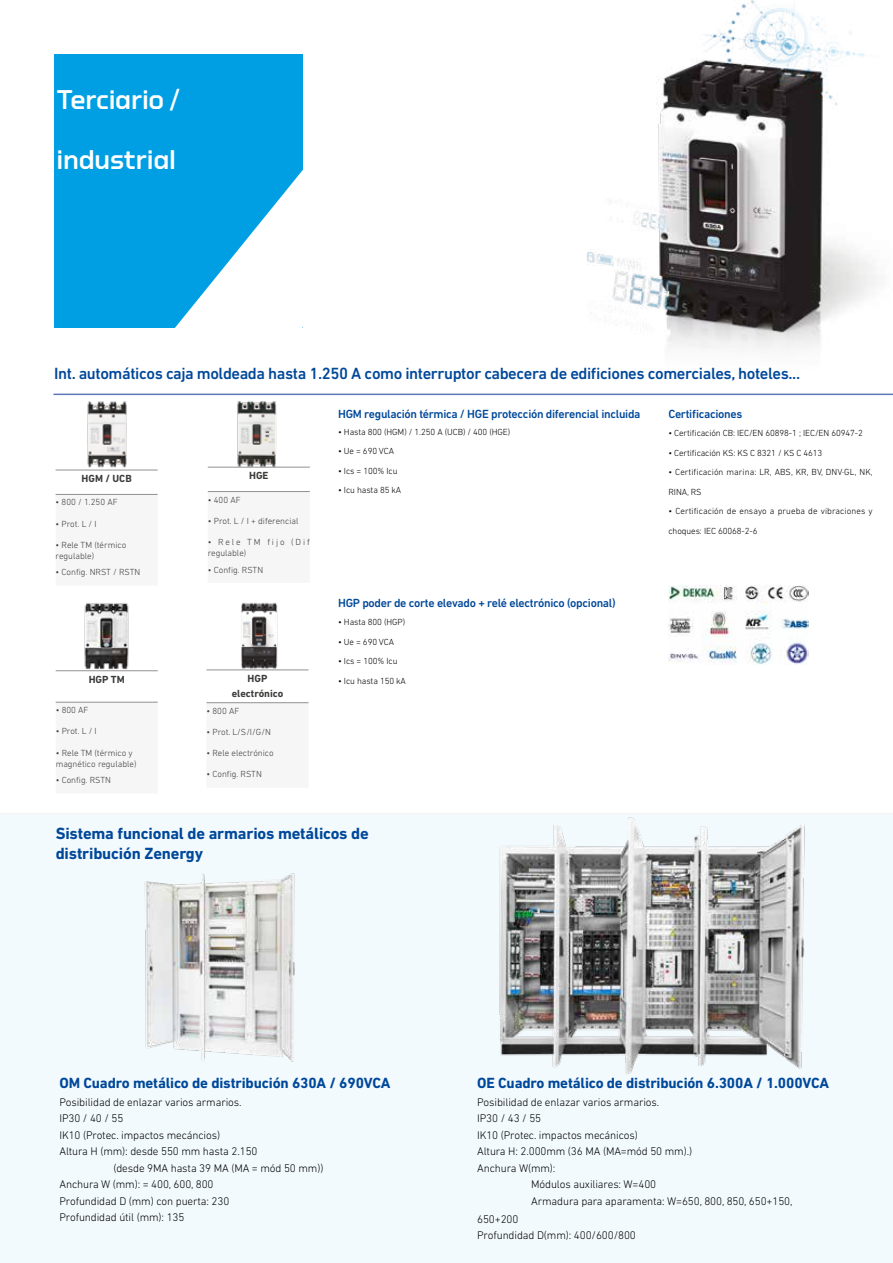
<style>
.page{position:relative;width:893px;height:1263px;background:#fff}
.page>*{position:absolute;margin:0;border:0;box-sizing:border-box;transform-origin:0 0}
.t1{font:500 27px "Torque";letter-spacing:-.01em;color:#fff}
.t2{font:500 16.5px "DIN Next LT Pro";letter-spacing:-.025em;color:#00489a}
.t3{font:700 16.5px/19.5px "DIN Next LT Pro";letter-spacing:-.01em;color:#00489a}
.t4{font:700 15px "DIN Next LT Pro";letter-spacing:-.01em;color:#00489a}
.t5{font:500 12px "DIN Next LT Pro";letter-spacing:-.025em;color:#00489a}
.t6{font:300 11.25px/16.5px "DIN Next LT Pro";letter-spacing:-.01em;color:#000}
.t7{font:700 10.5px/14.7px "DIN Next LT Pro";color:#3c3c3b;text-align:center}
.t8{font:300 9px/19.5px "DIN Next LT Pro";letter-spacing:-.01em;color:#000}
.t9{font:300 9px/10.8px "DIN Next LT Pro";color:#3c3c3b}
.t10{font:300 9px/19.5px "DIN Next LT Pro";letter-spacing:.01em;color:#000}
.t11{font:300 9px/10.8px "DIN Next LT Pro";letter-spacing:.2em;color:#3c3c3b}
</style>
<div class="page">
<div style="left:0;top:813px;width:893px;height:450px;background:#f3fafd"></div>
<img style="left:587px;top:0;width:290px;height:350px">
<div style="left:54px;top:54px;width:248px;height:273px;background:#009fe3"></div>
<svg style="left:170px;top:158px;width:219px;height:238px"></svg>
<img style="left:490px;top:813px;width:319px;height:265px">
<img style="left:84px;top:603px;width:45px;height:67px">
<hr style="left:56px;top:670px;width:102px;height:1px;background:#939091">
<hr style="left:56px;top:702px;width:102px;height:1px;background:#939091">
<img style="left:231px;top:400px;width:51px;height:67px">
<svg style="left:208px;top:492px;width:102px;height:1px"></svg>
<hr style="left:208px;top:467px;width:102px;height:1px;background:#939091">
<hr style="left:208px;top:491px;width:102px;height:1px;background:#939091">
<img style="left:72px;top:401px;width:68px;height:69px">
<hr style="left:56px;top:470px;width:102px;height:1px;background:#939091">
<hr style="left:56px;top:494px;width:102px;height:1px;background:#939091">
<img style="left:241px;top:602px;width:37px;height:67px">
<hr style="left:53px;top:394px;width:840px;height:1px;background:#5e75b8">
<svg style="left:206px;top:703px;width:102px;height:1px"></svg>
<hr style="left:206px;top:669px;width:102px;height:1px;background:#939091">
<hr style="left:206px;top:702px;width:102px;height:1px;background:#939091">
<img style="left:668px;top:585px;width:141px;height:79px">
<img style="left:137px;top:867px;width:164px;height:203px">
<h1 class="t1" style="left:57px;top:85px;width:125px">Terciario /</h1>
<h1 class="t1" style="left:57px;top:145px;width:121px">industrial</h1>
<h2 class="t2" style="left:54px;top:364px;width:747px">Int. automáticos caja moldeada hasta 1.250 A como interruptor cabecera de edificiones comerciales, hoteles...</h2>
<p class="t7" style="left:81px;top:471px;width:52px">HGM / UCB</p>
<p class="t9" style="left:56px;top:497px;width:64px">• 800 / 1.250 AF</p>
<p class="t9" style="left:56px;top:518px;width:43px">• Prot. L / I</p>
<p class="t9" style="left:56px;top:539px;width:72px">• Rele TM (térmico regulable)</p>
<p class="t9" style="left:56px;top:567px;width:86px">• Config. NRST / RSTN</p>
<p class="t7" style="left:89px;top:672px;width:38px">HGP TM</p>
<p class="t9" style="left:56px;top:705px;width:34px">• 800 AF</p>
<p class="t9" style="left:56px;top:726px;width:43px">• Prot. L / I</p>
<p class="t9" style="left:56px;top:747px;width:82px">• Rele TM (térmico y magnético regulable)</p>
<p class="t9" style="left:56px;top:775px;width:57px">• Config. RSTN</p>
<p class="t7" style="left:249px;top:468px;width:21px">HGE</p>
<p class="t9" style="left:208px;top:494px;width:34px">• 400 AF</p>
<p class="t9" style="left:208px;top:515px;width:92px">• Prot. L / I + diferencial</p>
<p class="t11" style="left:208px;top:536px;width:104px">• Rele TM fijo (Dif regulable)</p>
<p class="t9" style="left:208px;top:564px;width:57px">• Config. RSTN</p>
<p class="t7" style="left:232px;top:671px;width:53px">HGP electrónico</p>
<p class="t9" style="left:206px;top:705px;width:34px">• 800 AF</p>
<p class="t9" style="left:206px;top:726px;width:66px">• Prot. L/S/I/G/N</p>
<p class="t9" style="left:206px;top:748px;width:69px">• Rele electrónico</p>
<p class="t9" style="left:206px;top:769px;width:57px">• Config. RSTN</p>
<p class="t5" style="left:338px;top:407px;width:304px">HGM regulación térmica / HGE protección diferencial incluida</p>
<p class="t8" style="left:338px;top:422px;width:174px">• Hasta 800 (HGM) / 1.250 A (UCB) / 400 (HGE)</p>
<p class="t8" style="left:338px;top:441px;width:57px">• Ue = 690 VCA</p>
<p class="t8" style="left:338px;top:461px;width:61px">• Ics = 100% Icu</p>
<p class="t8" style="left:338px;top:480px;width:65px">• Icu hasta 85 kA</p>
<p class="t5" style="left:338px;top:596px;width:279px">HGP poder de corte elevado + relé electrónico (opcional)</p>
<p class="t8" style="left:338px;top:612px;width:69px">• Hasta 800 (HGP)</p>
<p class="t8" style="left:338px;top:632px;width:57px">• Ue = 690 VCA</p>
<p class="t8" style="left:338px;top:651px;width:61px">• Ics = 100% Icu</p>
<p class="t8" style="left:338px;top:671px;width:69px">• Icu hasta 150 kA</p>
<h2 class="t3" style="left:56px;top:824px;width:315px">Sistema funcional de armarios metálicos de distribución Zenergy</h2>
<p class="t5" style="left:668px;top:407px;width:75px">Certificaciones</p>
<p class="t8" style="left:668px;top:423px;width:196px">• Certificación CB: IEC/EN 60898-1 ; IEC/EN 60947-2</p>
<p class="t8" style="left:668px;top:443px;width:155px">• Certificación KS: KS C 8321 / KS C 4613</p>
<p class="t8" style="left:668px;top:462px;width:206px">• Certificación marina: LR, ABS, KR, BV, DNV·GL, NK,<br>RINA, RS</p>
<p class="t10" style="left:668px;top:501px;width:206px">• Certificación de ensayo a prueba de vibraciones y choques: IEC 60068-2-6</p>
<h3 class="t4" style="left:59px;top:1074px;width:333px">OM Cuadro metálico de distribución 630A / 690VCA</h3>
<h3 class="t4" style="left:477px;top:1074px;width:354px">OE Cuadro metálico de distribución 6.300A / 1.000VCA</h3>
<p class="t6" style="left:477px;top:1093px;width:184px">Posibilidad de enlazar varios armarios.</p>
<p class="t6" style="left:477px;top:1110px;width:66px">IP30 / 43 / 55</p>
<p class="t6" style="left:477px;top:1126px;width:162px">IK10 (Protec. impactos mecánicos)</p>
<p class="t6" style="left:477px;top:1143px;width:216px">Altura H: 2.000mm (36 MA (MA=mód 50 mm).)</p>
<p class="t6" style="left:477px;top:1159px;width:80px">Anchura W(mm):</p>
<p class="t6" style="left:531px;top:1176px;width:127px">Módulos auxiliares: W=400</p>
<p class="t6" style="left:531px;top:1192px;width:263px">Armadura para aparamenta: W=650, 800, 850, 650+150,</p>
<p class="t6" style="left:477px;top:1210px;width:160px">650+200<br>Profundidad D(mm): 400/600/800</p>
<p class="t6" style="left:59px;top:1093px;width:184px">Posibilidad de enlazar varios armarios.</p>
<p class="t6" style="left:59px;top:1110px;width:66px">IP30 / 40 / 55</p>
<p class="t6" style="left:59px;top:1126px;width:162px">IK10 (Protec. impactos mecáncios)</p>
<p class="t6" style="left:59px;top:1143px;width:200px">Altura H (mm): desde 550 mm hasta 2.150</p>
<p class="t6" style="left:113px;top:1159px;width:212px">(desde 9MA hasta 39 MA (MA = mód 50 mm))</p>
<p class="t6" style="left:59px;top:1176px;width:156px">Anchura W (mm): = 400, 600, 800</p>
<p class="t6" style="left:59px;top:1192px;width:171px">Profundidad D (mm) con puerta: 230</p>
<p class="t6" style="left:59px;top:1209px;width:126px">Profundidad útil (mm): 135</p>
</div>
